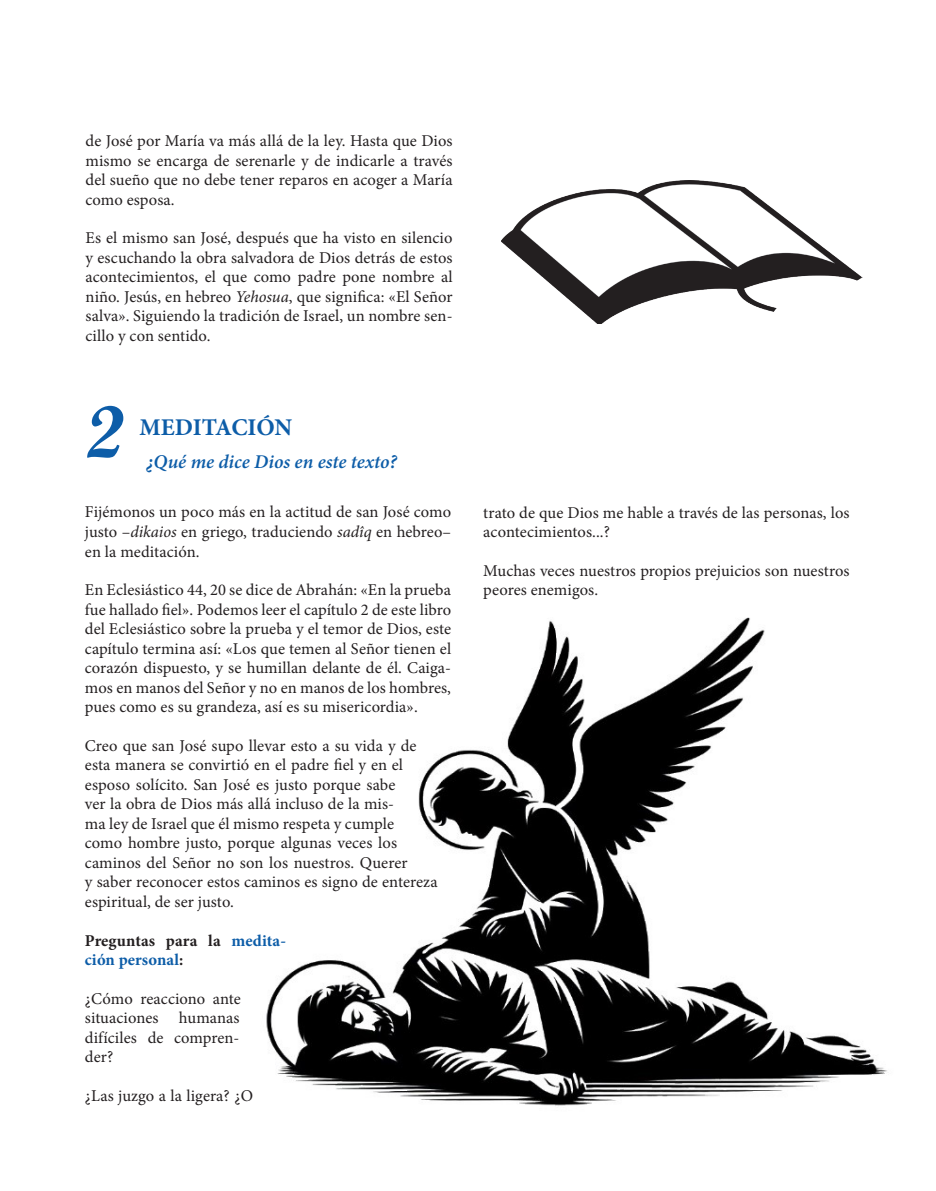
<style>
.page{position:relative;width:936px;height:1191px;background:#fff}
.page>*{position:absolute;margin:0;border:0;box-sizing:border-box;transform-origin:0 0}
.t1{font:73.5px "Script MT Bold";color:#0d5da8}
.t2{font:700 24px "Minion Pro";letter-spacing:-.01em;color:#0d5da8}
.t3{font:italic 600 19.5px "Minion Pro";color:#0d5da8}
.t4{font:16.5px/19.5px "Minion Pro";letter-spacing:.005em;color:#231f20;text-align:justify}
.t5{font:700 16.5px/19.5px "Minion Pro";letter-spacing:.005em;color:#0d5da8}
.s1{font-style:italic}
.s2{color:#231f20}
</style>
<div class="page">
<img style="left:266px;top:617px;width:621px;height:489px">
<img style="left:501px;top:181px;width:361px;height:142px">
<p class="t4" style="left:86px;top:131px;width:368px">de José por María va más allá de la ley. Hasta que Dios mismo se encarga de serenarle y de indicarle a través del sueño que no debe tener reparos en acoger a María como esposa.</p>
<p class="t4" style="left:86px;top:228px;width:368px">Es el mismo san José, después que ha visto en silencio y escuchando la obra salvadora de Dios detrás de estos acontecimientos, el que como padre pone nombre al niño. Jesús, en hebreo <span class="s1">Yehosua</span>, que significa: «El Señor salva». Siguiendo la tradición de Israel, un nombre sen&shy;cillo y con sentido.</p>
<p class="t1" style="left:86px;top:387px;width:40px">2</p>
<p class="t2" style="left:139px;top:411px;width:154px">MEDITACIÓN</p>
<p class="t3" style="left:146px;top:448px;width:252px">¿Qué me dice Dios en este texto?</p>
<p class="t4" style="left:85px;top:502px;width:368px">Fijémonos un poco más en la actitud de san José como justo –<span class="s1">dikaios</span> en griego, traduciendo <span class="s1">sadîq</span> en hebreo– en la meditación.</p>
<p class="t4" style="left:85px;top:580px;width:368px">En Eclesiástico 44, 20 se dice de Abrahán: «En la prueba fue hallado fiel». Podemos leer el capítulo 2 de este libro del Eclesiástico sobre la prueba y el temor de Dios, este capítulo termina así: «Los que temen al Señor tienen el corazón dispuesto, y se humillan delante de él. Caiga&shy;mos en manos del Señor y no en manos de los hombres, pues como es su grandeza, así es su misericordia».</p>
<p class="t4" style="left:85px;top:736px;width:354px;text-align:left">Creo que san José supo llevar esto a su vida y de esta manera se convirtió en el padre fiel y en el esposo solícito. San José es justo porque sabe<br>ver la obra de Dios más allá incluso de la mis-<br>ma ley de Israel que él mismo respeta y cumple<br>como hombre justo, porque algunas veces los caminos del Señor no son los nuestros. Querer<br>y saber reconocer estos caminos es signo de entereza espiritual, de ser justo.</p>
<p class="t5" style="left:85px;top:930px;width:203px"><span class="s2">Preguntas para la</span> medita&shy;ción personal<span class="s2">:</span></p>
<p class="t4" style="left:85px;top:988px;width:157px">¿Cómo reacciono ante situaciones humanas difíciles de compren&shy;der?</p>
<p class="t4" style="left:85px;top:1086px;width:170px">¿Las juzgo a la ligera? ¿O</p>
<p class="t4" style="left:483px;top:502px;width:368px">trato de que Dios me hable a través de las personas, los acontecimientos...?</p>
<p class="t4" style="left:483px;top:561px;width:368px">Muchas veces nuestros propios prejuicios son nuestros peores enemigos.</p>
</div>
